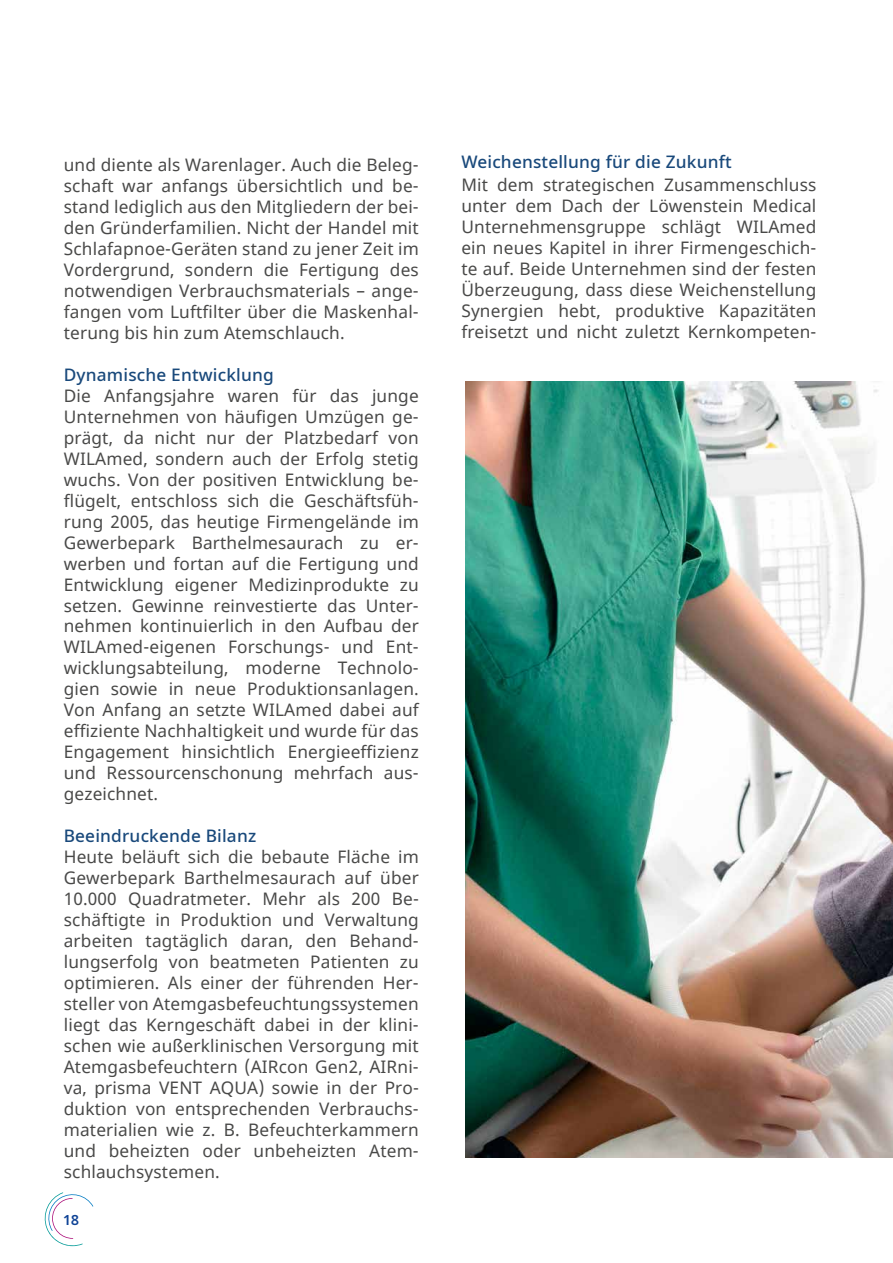
<style>
.page{position:relative;width:893px;height:1263px;background:#fff}
.page>*{position:absolute;margin:0;border:0;box-sizing:border-box;transform-origin:0 0}
.t1{font:17.25px/21px "Noto Sans";letter-spacing:.01em;color:#494948;text-align:justify}
.t2{font:500 17.25px "Noto Sans";letter-spacing:.01em;color:#19497b}
.t3{font:600 14.25px "Noto Sans";color:#0f4396}
</style>
<div class="page">
<img style="left:466px;top:381px;width:427px;height:777px">
<svg style="left:44px;top:1192px;width:49px;height:55px"></svg>
<p class="t1" style="left:64px;top:154px;width:357px">und diente als Warenlager. Auch die Beleg&shy;schaft war anfangs übersichtlich und be&shy;stand lediglich aus den Mitgliedern der bei&shy;den Gründerfamilien. Nicht der Handel mit Schlafapnoe-Geräten stand zu jener Zeit im Vordergrund, sondern die Fertigung des notwendigen Verbrauchsmaterials – ange&shy;fangen vom Luftfilter über die Maskenhal&shy;terung bis hin zum Atemschlauch.</p>
<p class="t2" style="left:64px;top:362px;width:212px">Dynamische Entwicklung</p>
<p class="t1" style="left:64px;top:385px;width:357px">Die Anfangsjahre waren für das junge Unternehmen von häufigen Umzügen ge&shy;prägt, da nicht nur der Platzbedarf von WILAmed, sondern auch der Erfolg stetig wuchs. Von der positiven Entwicklung be&shy;flügelt, entschloss sich die Geschäftsfüh&shy;rung 2005, das heutige Firmengelände im Gewerbepark Barthelmesaurach zu er&shy;werben und fortan auf die Fertigung und Entwicklung eigener Medizinprodukte zu setzen. Gewinne reinvestierte das Unter&shy;nehmen kontinuierlich in den Aufbau der WILAmed-eigenen Forschungs- und Ent&shy;wicklungsabteilung, moderne Technolo&shy;gien sowie in neue Produktionsanlagen.<br>Von Anfang an setzte WILAmed dabei auf effiziente Nachhaltigkeit und wurde für das Engagement hinsichtlich Energieeffizienz und Ressourcenschonung mehrfach aus&shy;gezeichnet.</p>
<p class="t2" style="left:64px;top:824px;width:194px">Beeindruckende Bilanz</p>
<p class="t1" style="left:64px;top:847px;width:357px">Heute beläuft sich die bebaute Fläche im Gewerbepark Barthelmesaurach auf über 10.000 Quadratmeter. Mehr als 200 Be&shy;schäftigte in Produktion und Verwaltung arbeiten tagtäglich daran, den Behand&shy;lungserfolg von beatmeten Patienten zu optimieren. Als einer der führenden Her&shy;steller von Atemgasbefeuchtungssystemen liegt das Kerngeschäft dabei in der klini&shy;schen wie außerklinischen Versorgung mit Atemgasbefeuchtern (AIRcon Gen2, AIRni&shy;va, prisma VENT AQUA) sowie in der Pro&shy;duktion von entsprechenden Verbrauchs&shy;materialien wie z. B. Befeuchterkammern und beheizten oder unbeheizten Atem&shy;schlauchsystemen.</p>
<p class="t3" style="left:64px;top:1210px;width:17px">18</p>
<p class="t2" style="left:461px;top:150px;width:272px">Weichenstellung für die Zukunft</p>
<p class="t1" style="left:461px;top:175px;width:357px">Mit dem strategischen Zusammenschluss unter dem Dach der Löwenstein Medical Unternehmensgruppe schlägt WILAmed ein neues Kapitel in ihrer Firmengeschich&shy;te auf. Beide Unternehmen sind der festen Überzeugung, dass diese Weichenstellung Synergien hebt, produktive Kapazitäten freisetzt und nicht zuletzt Kernkompeten-</p>
</div>
